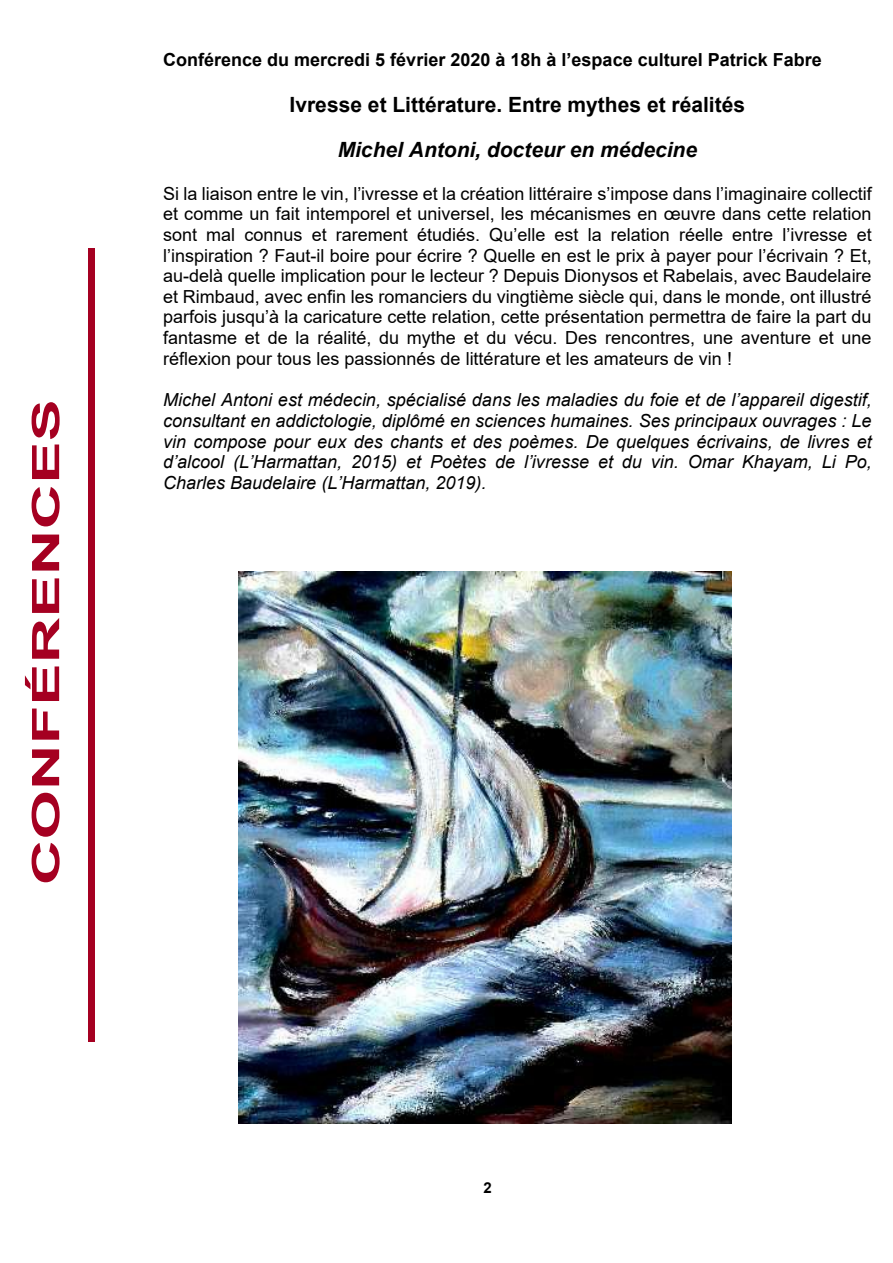
<style>
.page{position:relative;width:893px;height:1263px;background:#fff}
.page>*{position:absolute;margin:0;border:0;box-sizing:border-box;transform-origin:0 0}
.t1{font:700 37.95px "Arial";color:#a50021;scale:1.67 1}
.t2{font:700 21px "Arial";color:#000}
.t3{font:italic 700 21px "Arial";color:#000}
.t4{font:18px/20.7px "Arial";color:#000;text-align:justify}
.t5{font:italic 18px/20.7px "Arial";color:#000;text-align:justify}
.t6{font:700 18px "Arial";color:#000}
.t7{font:700 15px "Arial";color:#000}
</style>
<div class="page">
<div style="left:88px;top:248px;width:7px;height:793px;background:#a50021"></div>
<img style="left:238px;top:572px;width:494px;height:551px">
<h1 class="t1" style="left:32px;top:885px;width:293px;rotate:-90deg">CONFÉRENCES</h1>
<p class="t6" style="left:163px;top:53px;width:660px">Conférence du mercredi 5 février 2020 à 18h à l’espace culturel Patrick Fabre</p>
<p class="t2" style="left:290px;top:97px;width:457px">Ivresse et Littérature. Entre mythes et réalités</p>
<p class="t3" style="left:338px;top:142px;width:361px">Michel Antoni, docteur en médecine</p>
<p class="t4" style="left:163px;top:185px;width:710px">Si la liaison entre le vin, l’ivresse et la création littéraire s’impose dans l’imaginaire collectif et comme un fait intemporel et universel, les mécanismes en œuvre dans cette relation sont mal connus et rarement étudiés. Qu’elle est la relation réelle entre l’ivresse et l’inspiration ? Faut-il boire pour écrire ? Quelle en est le prix à payer pour l’écrivain ? Et, au-delà quelle implication pour le lecteur ? Depuis Dionysos et Rabelais, avec Baudelaire et Rimbaud, avec enfin les romanciers du vingtième siècle qui, dans le monde, ont illustré parfois jusqu’à la caricature cette relation, cette présentation permettra de faire la part du fantasme et de la réalité, du mythe et du vécu. Des rencontres, une aventure et une réflexion pour tous les passionnés de littérature et les amateurs de vin !</p>
<p class="t5" style="left:163px;top:391px;width:710px">Michel Antoni est médecin, spécialisé dans les maladies du foie et de l’appareil digestif, consultant en addictologie, diplômé en sciences humaines. Ses principaux ouvrages : Le vin compose pour eux des chants et des poèmes. De quelques écrivains, de livres et d’alcool (L’Harmattan, 2015) et Poètes de l’ivresse et du vin. Omar Khayam, Li Po, Charles Baudelaire (L’Harmattan, 2019).</p>
<p class="t7" style="left:484px;top:1182px;width:10px">2</p>
</div>
